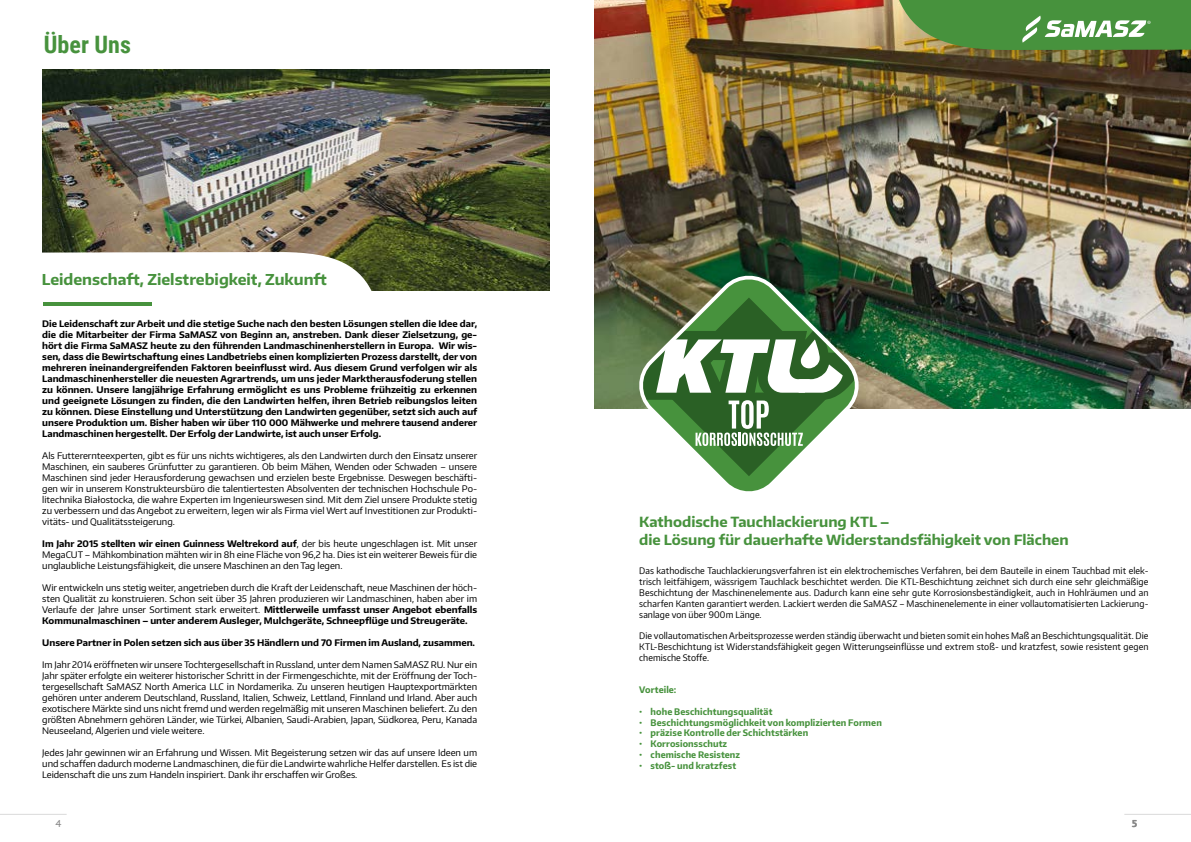
<style>
.page{position:relative;width:1191px;height:842px;background:#fff}
.page>*{position:absolute;margin:0;border:0;box-sizing:border-box;transform-origin:0 0}
.t1{font:700 24px "Roboto Condensed";color:#47923d}
.t2{font:700 15px "Encode Sans Normal";color:#47923d}
.t3{font:700 14px/18px "Encode Sans Normal";color:#47923d}
.t4{font:10px "PT Sans Caption";color:#878787}
.t5{font:700 10px "PT Sans Caption";color:#878787}
.t6{font:9px/11px "Encode Sans Normal";color:#000;text-align:justify}
.t7{font:700 9px/11px "Encode Sans Normal";color:#000;text-align:justify}
.t8{font:9px/10.8px "Encode Sans Narrow";letter-spacing:.01em;color:#000;text-align:justify}
.t9{font:700 9px "Encode Sans Narrow";letter-spacing:.01em;color:#47923d}
.s1{font-weight:700}
</style>
<div class="page">
<hr style="left:0;top:814px;width:67px;height:1px;background:#dadada">
<hr style="left:1124px;top:814px;width:67px;height:1px;background:#dadada">
<img style="left:42px;top:69px;width:507px;height:222px">
<img style="left:595px;top:0;width:596px;height:408px">
<svg style="left:42px;top:252px;width:336px;height:54px"></svg>
<hr style="left:44px;top:303px;width:108px;height:3px;background:#47923d">
<svg style="left:893px;top:0;width:298px;height:50px"></svg>
<svg style="left:632px;top:269px;width:233px;height:223px"></svg>
<svg style="left:638px;top:298px;width:222px;height:178px"></svg>
<h1 class="t1" style="left:44px;top:28px;width:88px">Über Uns</h1>
<h2 class="t2" style="left:42px;top:269px;width:287px">Leidenschaft, Zielstrebigkeit, Zukunft</h2>
<p class="t7" style="left:42px;top:318px;width:436px">Die Leidenschaft zur Arbeit und die stetige Suche nach den besten Lösungen stellen die Idee dar, die die Mitarbeiter der Firma SaMASZ von Beginn an, anstreben. Dank dieser Zielsetzung, ge&shy;hört die Firma SaMASZ heute zu den führenden Landmaschinenherstellern in Europa. Wir wis&shy;sen, dass die Bewirtschaftung eines Landbetriebs einen komplizierten Prozess darstellt, der von mehreren ineinandergreifenden Faktoren beeinflusst wird. Aus diesem Grund verfolgen wir als Landmaschinenhersteller die neuesten Agrartrends, um uns jeder Marktherausfoderung stellen zu können. Unsere langjährige Erfahrung ermöglicht es uns Probleme frühzeitig zu erkennen und geeignete Lösungen zu finden, die den Landwirten helfen, ihren Betrieb reibungslos leiten zu können. Diese Einstellung und Unterstützung den Landwirten gegenüber, setzt sich auch auf unsere Produktion um. Bisher haben wir über 110 000 Mähwerke und mehrere tausend anderer Landmaschinen hergestellt. Der Erfolg der Landwirte, ist auch unser Erfolg.</p>
<p class="t6" style="left:42px;top:450px;width:436px">Als Futterernteexperten, gibt es für uns nichts wichtigeres, als den Landwirten durch den Einsatz unserer Maschinen, ein sauberes Grünfutter zu garantieren. Ob beim Mähen, Wenden oder Schwaden – unsere Maschinen sind jeder Herausforderung gewachsen und erzielen beste Ergebnisse. Deswegen beschäfti&shy;gen wir in unserem Konstrukteursbüro die talentiertesten Absolventen der technischen Hochschule Po&shy;litechnika Białostocka, die wahre Experten im Ingenieurswesen sind. Mit dem Ziel unsere Produkte stetig zu verbessern und das Angebot zu erweitern, legen wir als Firma viel Wert auf Investitionen zur Produkti&shy;vitäts- und Qualitätssteigerung.</p>
<p class="t6" style="left:42px;top:538px;width:436px"><span class="s1">Im Jahr 2015 stellten wir einen Guinness Weltrekord auf</span>, der bis heute ungeschlagen ist. Mit unser MegaCUT – Mähkombination mähten wir in 8h eine Fläche von 96,2 ha. Dies ist ein weiterer Beweis für die unglaubliche Leistungsfähigkeit, die unsere Maschinen an den Tag legen.</p>
<p class="t6" style="left:42px;top:582px;width:436px">Wir entwickeln uns stetig weiter, angetrieben durch die Kraft der Leidenschaft, neue Maschinen der höch&shy;sten Qualität zu konstruieren. Schon seit über 35 Jahren produzieren wir Landmaschinen, haben aber im Verlaufe der Jahre unser Sortiment stark erweitert. <span class="s1">Mittlerweile umfasst unser Angebot ebenfalls Kommunalmaschinen – unter anderem Ausleger, Mulchgeräte, Schneepflüge und Streugeräte.</span></p>
<p class="t7" style="left:42px;top:637px;width:434px">Unsere Partner in Polen setzen sich aus über 35 Händlern und 70 Firmen im Ausland, zusammen.</p>
<p class="t6" style="left:42px;top:659px;width:436px">Im Jahr 2014 eröffneten wir unsere Tochtergesellschaft in Russland, unter dem Namen SaMASZ RU. Nur ein Jahr später erfolgte ein weiterer historischer Schritt in der Firmengeschichte, mit der Eröffnung der Toch&shy;tergesellschaft SaMASZ North America LLC in Nordamerika. Zu unseren heutigen Hauptexportmärkten gehören unter anderem Deutschland, Russland, Italien, Schweiz, Lettland, Finnland und Irland. Aber auch exotischere Märkte sind uns nicht fremd und werden regelmäßig mit unseren Maschinen beliefert. Zu den größten Abnehmern gehören Länder, wie Türkei, Albanien, Saudi-Arabien, Japan, Südkorea, Peru, Kanada Neuseeland, Algerien und viele weitere.</p>
<p class="t6" style="left:42px;top:747px;width:436px">Jedes Jahr gewinnen wir an Erfahrung und Wissen. Mit Begeisterung setzen wir das auf unsere Ideen um und schaffen dadurch moderne Landmaschinen, die für die Landwirte wahrliche Helfer darstellen. Es ist die Leidenschaft die uns zum Handeln inspiriert. Dank ihr erschaffen wir Großes.</p>
<h3 class="t3" style="left:639px;top:513px;width:431px">Kathodische Tauchlackierung KTL –<br>die Lösung für dauerhafte Widerstandsfähigkeit von Flächen</h3>
<p class="t8" style="left:639px;top:565px;width:511px">Das kathodische Tauchlackierungsverfahren ist ein elektrochemisches Verfahren, bei dem Bauteile in einem Tauchbad mit elek&shy;trisch leitfähigem, wässrigem Tauchlack beschichtet werden. Die KTL-Beschichtung zeichnet sich durch eine sehr gleichmäßige Beschichtung der Maschinenelemente aus. Dadurch kann eine sehr gute Korrosionsbeständigkeit, auch in Hohlräumen und an scharfen Kanten garantiert werden. Lackiert werden die SaMASZ – Maschinenelemente in einer vollautomatisierten Lackierung&shy;sanlage von über 900m Länge.</p>
<p class="t8" style="left:639px;top:630px;width:511px">Die vollautomatischen Arbeitsprozesse werden ständig überwacht und bieten somit ein hohes Maß an Beschichtungsqualität. Die KTL-Beschichtung ist Widerstandsfähigkeit gegen Witterungseinflüsse und extrem stoß- und kratzfest, sowie resistent gegen chemische Stoffe.</p>
<p class="t9" style="left:639px;top:684px;width:39px">Vorteile:</p>
<p class="t9" style="left:639px;top:705px;width:135px">• hohe Beschichtungsqualität</p>
<p class="t9" style="left:639px;top:716px;width:244px">• Beschichtungsmöglichkeit von komplizierten Formen</p>
<p class="t9" style="left:639px;top:727px;width:170px">• präzise Kontrolle der Schichtstärken</p>
<p class="t9" style="left:639px;top:738px;width:89px">• Korrosionsschutz</p>
<p class="t9" style="left:639px;top:749px;width:102px">• chemische Resistenz</p>
<p class="t9" style="left:639px;top:759px;width:98px">• stoß- und kratzfest</p>
<p class="t4" style="left:55px;top:817px;width:7px">4</p>
<p class="t5" style="left:1131px;top:817px;width:7px">5</p>
</div>
